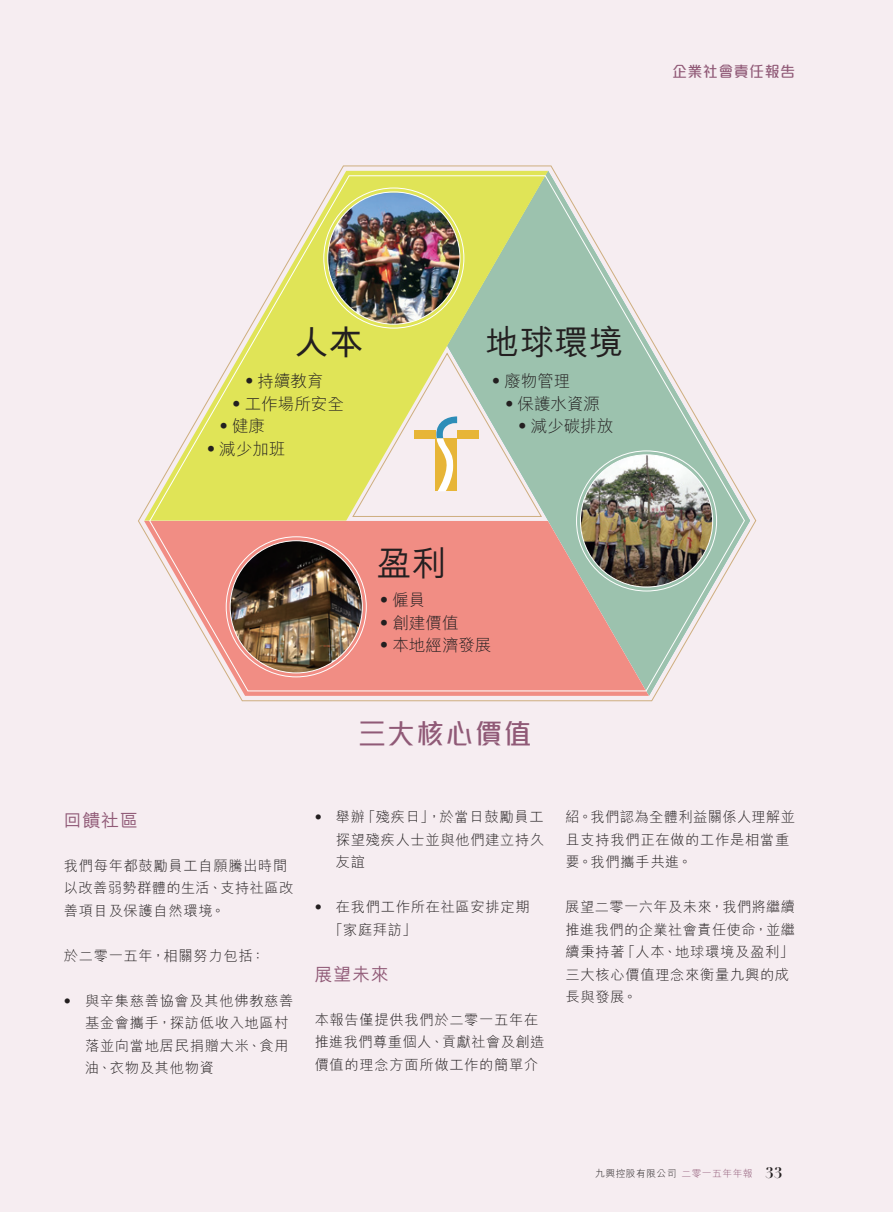
<style>
.page{position:relative;width:893px;height:1212px;background:#f6edf1}
.page>*{position:absolute;margin:0;border:0;box-sizing:border-box;transform-origin:0 0}
.t1{font:500 34.5px "M Hei HK";color:#231f20}
.t2{font:700 34.5px "M Hei HK";color:#231f20}
.t3{font:500 27.75px "M Elle HK";letter-spacing:.05em;color:#905a77}
.Heading_1{font:500 18px "M Hei HK";letter-spacing:.04em;color:#905a77}
.t4{font:300 16.5px/22.5px "M Hei HK";color:#231f20}
.t5{font:500 15px "M Elle HK";letter-spacing:.03em;color:#905a77}
.Body_Text{font:300 14.25px/22.5px "M Hei HK";letter-spacing:.05em;color:#231f20}
.t6{font:300 9.75px "M Hei HK";letter-spacing:.05em;color:#231f20}
.s1{font-family:"Helvetica Neue LT Std";font-weight:100}
.s2{color:#905a77}
.s3{font-family:"Didot LT Std";font-weight:700;font-size:15px}
</style>
<div class="page">
<svg style="left:138px;top:165px;width:619px;height:537px"></svg>
<svg style="left:149px;top:175px;width:596px;height:517px"></svg>
<svg style="left:352px;top:352px;width:191px;height:166px"></svg>
<p class="t5" style="left:672px;top:64px;width:125px">企業社會責任報告</p>
<p class="t2" style="left:294px;top:317px;width:71px">人本</p>
<p class="t4" style="left:241px;top:369px;width:84px">‧持續教育</p>
<p class="t4" style="left:228px;top:392px;width:117px">‧工作場所安全</p>
<p class="t4" style="left:215px;top:415px;width:51px">‧健康</p>
<p class="t4" style="left:203px;top:437px;width:84px">‧減少加班</p>
<p class="t1" style="left:485px;top:317px;width:140px">地球環境</p>
<p class="t4" style="left:488px;top:369px;width:84px">‧廢物管理</p>
<p class="t4" style="left:501px;top:392px;width:101px">‧保護水資源</p>
<p class="t4" style="left:514px;top:415px;width:101px">‧減少碳排放</p>
<p class="t1" style="left:377px;top:538px;width:71px">盈利</p>
<p class="t4" style="left:376px;top:589px;width:117px">‧僱員<br>‧創建價值<br>‧本地經濟發展</p>
<p class="t3" style="left:358px;top:719px;width:175px">三大核心價值</p>
<p class="Heading_1" style="left:64px;top:807px;width:76px">回饋社區</p>
<p class="Body_Text" style="left:64px;top:854px;width:231px">我們每年都鼓勵員工自願騰出時間以改善弱勢群體的生活、支持社區改善項目及保護自然環境。</p>
<p class="Body_Text" style="left:64px;top:944px;width:203px">於二零一五年，相關努力包括：</p>
<p class="Body_Text" style="left:85px;top:989px;width:210px;text-indent:-21px"><span class="s1">•</span> 與辛集慈善協會及其他佛教慈善基金會攜手，探訪低收入地區村落並向當地居民捐贈大米、食用油、衣物及其他物資</p>
<p class="Body_Text" style="left:336px;top:805px;width:210px;text-align:justify;text-indent:-21px"><span class="s1">•</span> 舉辦「殘疾日」，於當日鼓勵員工探望殘疾人士並與他們建立持久友誼</p>
<p class="Body_Text" style="left:329px;top:895px;width:202px;text-indent:-14px"><span class="s1">•</span> 在我們工作所在社區安排定期「家庭拜訪」</p>
<p class="Heading_1" style="left:315px;top:961px;width:76px">展望未來</p>
<p class="Body_Text" style="left:315px;top:1008px;width:231px">本報告僅提供我們於二零一五年在推進我們尊重個人、貢獻社會及創造價值的理念方面所做工作的簡單介</p>
<p class="Body_Text" style="left:566px;top:805px;width:231px">紹。我們認為全體利益關係人理解並且支持我們正在做的工作是相當重要。我們攜手共進。</p>
<p class="Body_Text" style="left:566px;top:895px;width:231px">展望二零一六年及未來，我們將繼續推進我們的企業社會責任使命，並繼續秉持著「人本、地球環境及盈利」三大核心價值理念來衡量九興的成長與發展。</p>
<p class="t6" style="left:595px;top:1168px;width:189px">九興控股有限公司 <span class="s2">二零一五年年報</span> <span class="s3">33</span></p>
</div>
